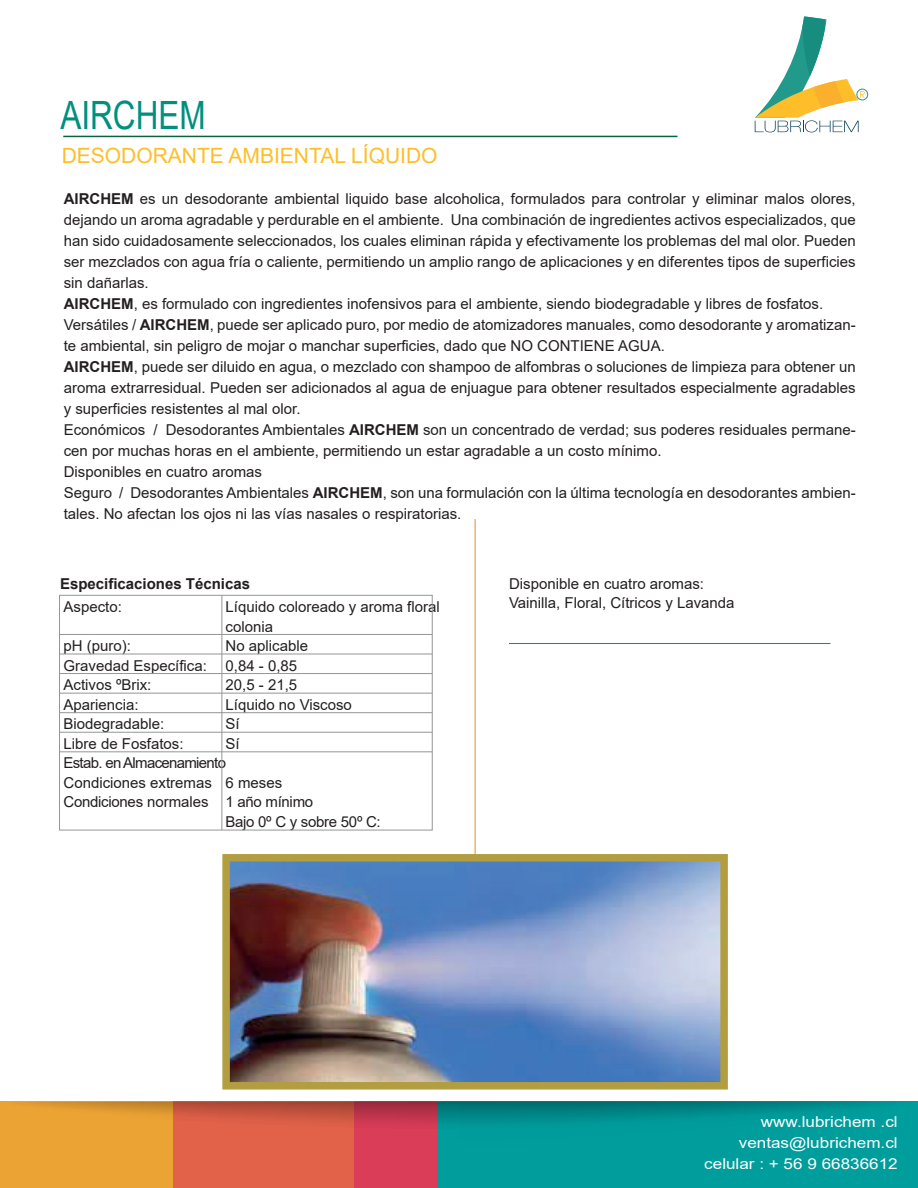
<style>
.page{position:relative;width:918px;height:1188px;background:#fff}
.page>*{position:absolute;margin:0;border:0;box-sizing:border-box;transform-origin:0 0}
.t1{font:39px "Arial";color:#00907d;scale:.81 1}
.t2{font:21px "Arial";color:#febe29}
.t3{font:15px/21px "Arial";color:#231f20}
.t4{font:15px/21px "Arial";color:#fff;text-align:right;scale:1.14 1}
.t5{font:15px "Arial";letter-spacing:-.02em;color:#231f20}
.t6{font:700 15px "Arial";color:#231f20}
.t7{font:15px "Arial";letter-spacing:-.045em;color:#231f20}
.s1{font-weight:700}
</style>
<div class="page">
<div style="left:0;top:1101px;width:174px;height:87px;background:#eba334"></div>
<div style="left:174px;top:1101px;width:180px;height:87px;background:#e16149"></div>
<div style="left:354px;top:1101px;width:167px;height:87px;background:#d93d58"></div>
<div style="left:437px;top:1101px;width:481px;height:87px;background:#009d9d"></div>
<svg style="left:27px;top:1101px;width:858px;height:38px"></svg>
<hr style="left:63px;top:136px;width:615px;height:1px;background:#0a633a">
<hr style="left:475px;top:519px;width:1px;height:411px;background:#df9d37">
<hr style="left:509px;top:643px;width:322px;height:1px;background:#009292">
<div style="left:856px;top:89px;width:12px;height:11px;border:1px solid #219a8b;border-radius:50%"></div>
<svg style="left:755px;top:16px;width:110px;height:116px"></svg>
<div style="left:59px;top:595px;width:373px;height:235px;border:1px solid #939598"></div>
<hr style="left:59px;top:752px;width:373px;height:1px;background:#939598">
<hr style="left:59px;top:732px;width:373px;height:1px;background:#939598">
<hr style="left:59px;top:712px;width:373px;height:1px;background:#939598">
<hr style="left:59px;top:693px;width:373px;height:1px;background:#939598">
<hr style="left:59px;top:673px;width:373px;height:1px;background:#939598">
<hr style="left:59px;top:654px;width:373px;height:1px;background:#939598">
<hr style="left:59px;top:634px;width:373px;height:1px;background:#939598">
<hr style="left:222px;top:595px;width:1px;height:235px;background:#939598">
<img style="left:231px;top:863px;width:488px;height:218px">
<div style="left:222px;top:854px;width:506px;height:236px;border:8px solid #b29d40"></div>
<h1 class="t1" style="left:60px;top:88px;width:181px">AIRCHEM</h1>
<h2 class="t2" style="left:62px;top:141px;width:377px">DESODORANTE AMBIENTAL LÍQUIDO</h2>
<p class="t3" style="left:64px;top:188px;width:794px"><span class="s1">AIRCHEM</span> es un desodorante ambiental liquido base alcoholica, formulados para controlar y eliminar malos olores, dejando un aroma agradable y perdurable en el ambiente. Una combinación de ingredientes activos especializados, que han sido cuidadosamente seleccionados, los cuales eliminan rápida y efectivamente los problemas del mal olor. Pueden ser mezclados con agua fría o caliente, permitiendo un amplio rango de aplicaciones y en diferentes tipos de superficies sin dañarlas.<br><span class="s1">AIRCHEM</span>, es formulado con ingredientes inofensivos para el ambiente, siendo biodegradable y libres de fosfatos.<br>Versátiles / <span class="s1">AIRCHEM</span>, puede ser aplicado puro, por medio de atomizadores manuales, como desodorante y aromatizan&shy;te ambiental, sin peligro de mojar o manchar superficies, dado que NO CONTIENE AGUA.<br><span class="s1">AIRCHEM</span>, puede ser diluido en agua, o mezclado con shampoo de alfombras o soluciones de limpieza para obtener un aroma extrarresidual. Pueden ser adicionados al agua de enjuague para obtener resultados especialmente agradables y superficies resistentes al mal olor.<br>Económicos / Desodorantes Ambientales <span class="s1">AIRCHEM</span> son un concentrado de verdad; sus poderes residuales permane&shy;cen por muchas horas en el ambiente, permitiendo un estar agradable a un costo mínimo.<br>Disponibles en cuatro aromas<br>Seguro / Desodorantes Ambientales <span class="s1">AIRCHEM</span>, son una formulación con la última tecnología en desodorantes ambien&shy;tales. No afectan los ojos ni las vías nasales o respiratorias.</p>
<p class="t6" style="left:60px;top:573px;width:192px">Especificaciones Técnicas</p>
<p class="t3" style="left:64px;top:596px;width:60px">Aspecto:</p>
<p class="t3" style="left:226px;top:597px;width:216px;line-height:19.5px">Líquido coloreado y aroma floral colonia</p>
<p class="t3" style="left:64px;top:635px;width:69px">pH (puro):</p>
<p class="t3" style="left:64px;top:636px;width:246px;line-height:19.5px;text-indent:162px">No aplicable<br>Gravedad Específica: 0,84 - 0,85<br>Activos ºBrix:</p>
<p class="t3" style="left:226px;top:674px;width:73px">20,5 - 21,5</p>
<p class="t3" style="left:64px;top:694px;width:77px">Apariencia:</p>
<p class="t3" style="left:226px;top:694px;width:128px">Líquido no Viscoso</p>
<p class="t3" style="left:64px;top:713px;width:102px">Biodegradable:</p>
<p class="t3" style="left:226px;top:713px;width:16px">Sí</p>
<p class="t3" style="left:64px;top:733px;width:122px">Libre de Fosfatos:</p>
<p class="t3" style="left:226px;top:733px;width:16px">Sí</p>
<p class="t7" style="left:64px;top:753px;width:164px">Estab. en Almacenamiento</p>
<p class="t3" style="left:64px;top:772px;width:220px">Condiciones extremas 6 meses</p>
<p class="t5" style="left:64px;top:792px;width:251px">Condiciones normales 1 año mínimo</p>
<p class="t5" style="left:226px;top:811px;width:157px">Bajo 0º C y sobre 50º C:</p>
<p class="t3" style="left:509px;top:573px;width:227px;line-height:19.5px">Disponible en cuatro aromas:<br>Vainilla, Floral, Cítricos y Lavanda</p>
<p class="t4" style="left:704px;top:1111px;width:171px">www.lubrichem .cl ventas@lubrichem.cl celular : + 56 9 66836612</p>
</div>
